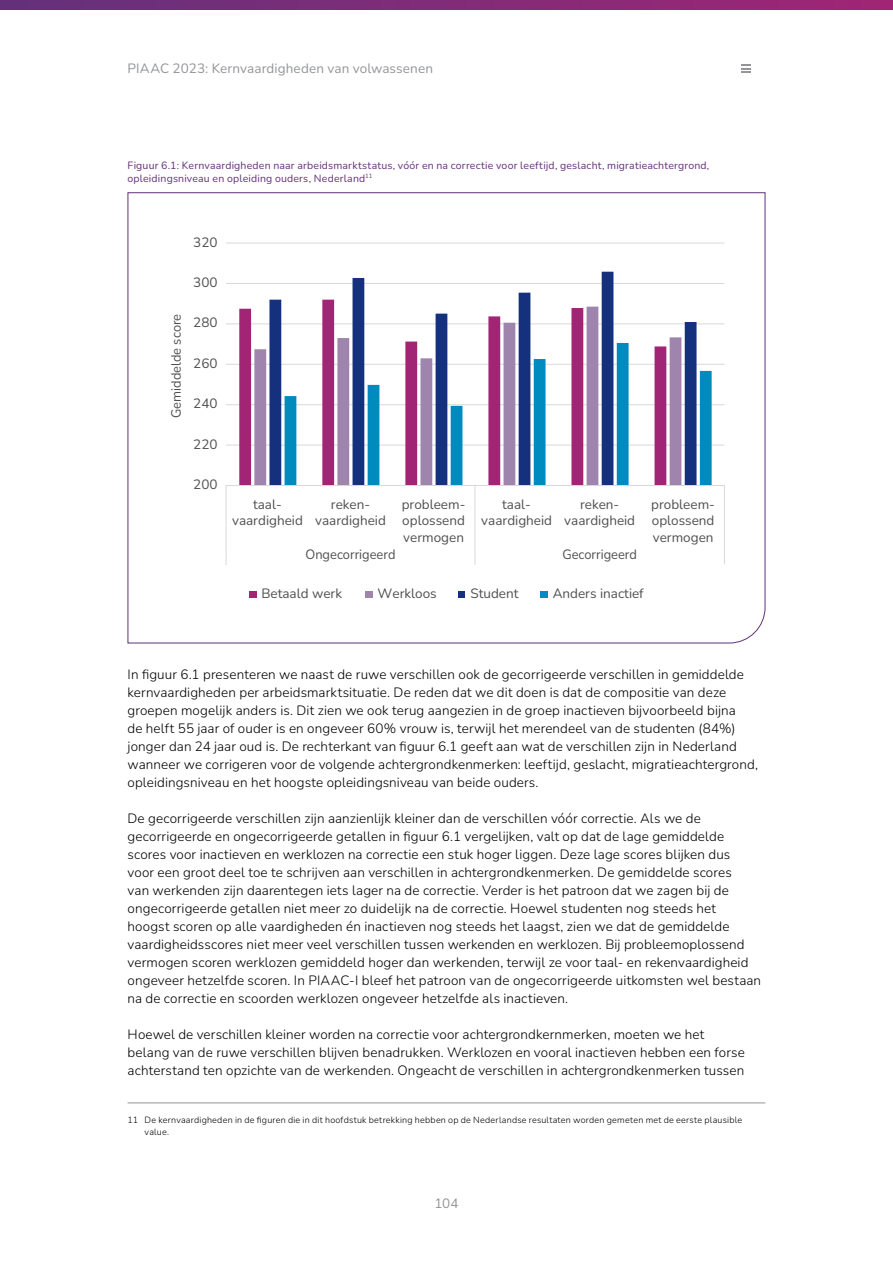
<style>
.page{position:relative;width:893px;height:1263px;background:#fff}
.page>*{position:absolute;margin:0;border:0;box-sizing:border-box;transform-origin:0 0}
.t1{font:300 13.5px/18px "Nunito";letter-spacing:.01em;color:#000}
.t2{font:13.5px/16.2px "Nunito";color:#505050;text-align:center}
.t3{font:13.5px "Nunito";letter-spacing:.01em;color:#939598}
.t4{font:13.5px "Nunito";color:#505050;scale:.95 1}
.t5{font:10.5px/12.6px "Nunito";letter-spacing:.02em;color:#64307b}
.t6{font:300 9px/12px "Nunito";letter-spacing:.025em;color:#000}
</style>
<div class="page">
<svg style="left:0;top:0;width:893px;height:9px;background:#812b77"></svg>
<svg style="left:742px;top:64px;width:9px;height:9px"></svg>
<hr style="left:128px;top:1103px;width:637px;height:1px;background:#939598">
<svg style="left:127px;top:192px;width:639px;height:452px"></svg>
<p class="t3" style="left:128px;top:59px;width:307px">PIAAC 2023: Kernvaardigheden van volwassenen</p>
<p class="t5" style="left:128px;top:159px;width:583px">Figuur 6.1: Kernvaardigheden naar arbeidsmarktstatus, vóór en na correctie voor leeftijd, geslacht, migratieachtergrond, opleidingsniveau en opleiding ouders, Nederland<sup>11</sup></p>
<p class="t2" style="left:193px;top:233px;width:26px">320</p>
<p class="t4" style="left:167px;top:418px;width:111px;rotate:-90deg">Gemiddelde score</p>
<p class="t2" style="left:193px;top:274px;width:26px">300</p>
<p class="t2" style="left:193px;top:314px;width:26px">280</p>
<p class="t2" style="left:193px;top:354px;width:26px">260</p>
<p class="t2" style="left:193px;top:395px;width:26px">240</p>
<p class="t2" style="left:193px;top:435px;width:26px">220</p>
<p class="t2" style="left:193px;top:476px;width:26px">200</p>
<p class="t2" style="left:232px;top:496px;width:72px">taal&shy;vaardigheid</p>
<p class="t2" style="left:481px;top:496px;width:72px">taal&shy;vaardigheid</p>
<p class="t2" style="left:402px;top:496px;width:65px;text-align:justify">probleem&shy;oplossend vermogen</p>
<p class="t2" style="left:651px;top:496px;width:65px;text-align:justify">probleem&shy;oplossend vermogen</p>
<p class="t2" style="left:315px;top:496px;width:72px">reken&shy;vaardigheid</p>
<p class="t2" style="left:564px;top:496px;width:72px">reken&shy;vaardigheid</p>
<p class="t4" style="left:305px;top:545px;width:96px">Ongecorrigeerd</p>
<p class="t4" style="left:562px;top:545px;width:80px">Gecorrigeerd</p>
<p class="t2" style="left:261px;top:584px;width:82px">Betaald werk</p>
<p class="t2" style="left:378px;top:584px;width:61px">Werkloos</p>
<p class="t2" style="left:470px;top:584px;width:50px">Student</p>
<p class="t2" style="left:553px;top:584px;width:93px">Anders inactief</p>
<p class="t1" style="left:128px;top:665px;width:632px">In figuur 6.1 presenteren we naast de ruwe verschillen ook de gecorrigeerde verschillen in gemiddelde kernvaardigheden per arbeidsmarktsituatie. De reden dat we dit doen is dat de compositie van deze groepen mogelijk anders is. Dit zien we ook terug aangezien in de groep inactieven bijvoorbeeld bijna<br>de helft 55 jaar of ouder is en ongeveer 60% vrouw is, terwijl het merendeel van de studenten (84%) jonger dan 24 jaar oud is. De rechterkant van figuur 6.1 geeft aan wat de verschillen zijn in Nederland wanneer we corrigeren voor de volgende achtergrondkenmerken: leeftijd, geslacht, migratieachtergrond, opleidingsniveau en het hoogste opleidingsniveau van beide ouders.</p>
<p class="t1" style="left:128px;top:809px;width:635px">De gecorrigeerde verschillen zijn aanzienlijk kleiner dan de verschillen vóór correctie. Als we de gecorrigeerde en ongecorrigeerde getallen in figuur 6.1 vergelijken, valt op dat de lage gemiddelde scores voor inactieven en werklozen na correctie een stuk hoger liggen. Deze lage scores blijken dus<br>voor een groot deel toe te schrijven aan verschillen in achtergrondkenmerken. De gemiddelde scores<br>van werkenden zijn daarentegen iets lager na de correctie. Verder is het patroon dat we zagen bij de ongecorrigeerde getallen niet meer zo duidelijk na de correctie. Hoewel studenten nog steeds het hoogst scoren op alle vaardigheden én inactieven nog steeds het laagst, zien we dat de gemiddelde vaardigheidsscores niet meer veel verschillen tussen werkenden en werklozen. Bij probleemoplossend vermogen scoren werklozen gemiddeld hoger dan werkenden, terwijl ze voor taal- en rekenvaardigheid ongeveer hetzelfde scoren. In PIAAC-I bleef het patroon van de ongecorrigeerde uitkomsten wel bestaan na de correctie en scoorden werklozen ongeveer hetzelfde als inactieven.</p>
<p class="t1" style="left:128px;top:1025px;width:619px">Hoewel de verschillen kleiner worden na correctie voor achtergrondkernmerken, moeten we het belang van de ruwe verschillen blijven benadrukken. Werklozen en vooral inactieven hebben een forse achterstand ten opzichte van de werkenden. Ongeacht de verschillen in achtergrondkenmerken tussen</p>
<p class="t6" style="left:145px;top:1114px;width:599px;text-indent:-17px">11 De kernvaardigheden in de figuren die in dit hoofdstuk betrekking hebben op de Nederlandse resultaten worden gemeten met de eerste plausible value.</p>
<p class="t3" style="left:434px;top:1193px;width:26px">104</p>
</div>
